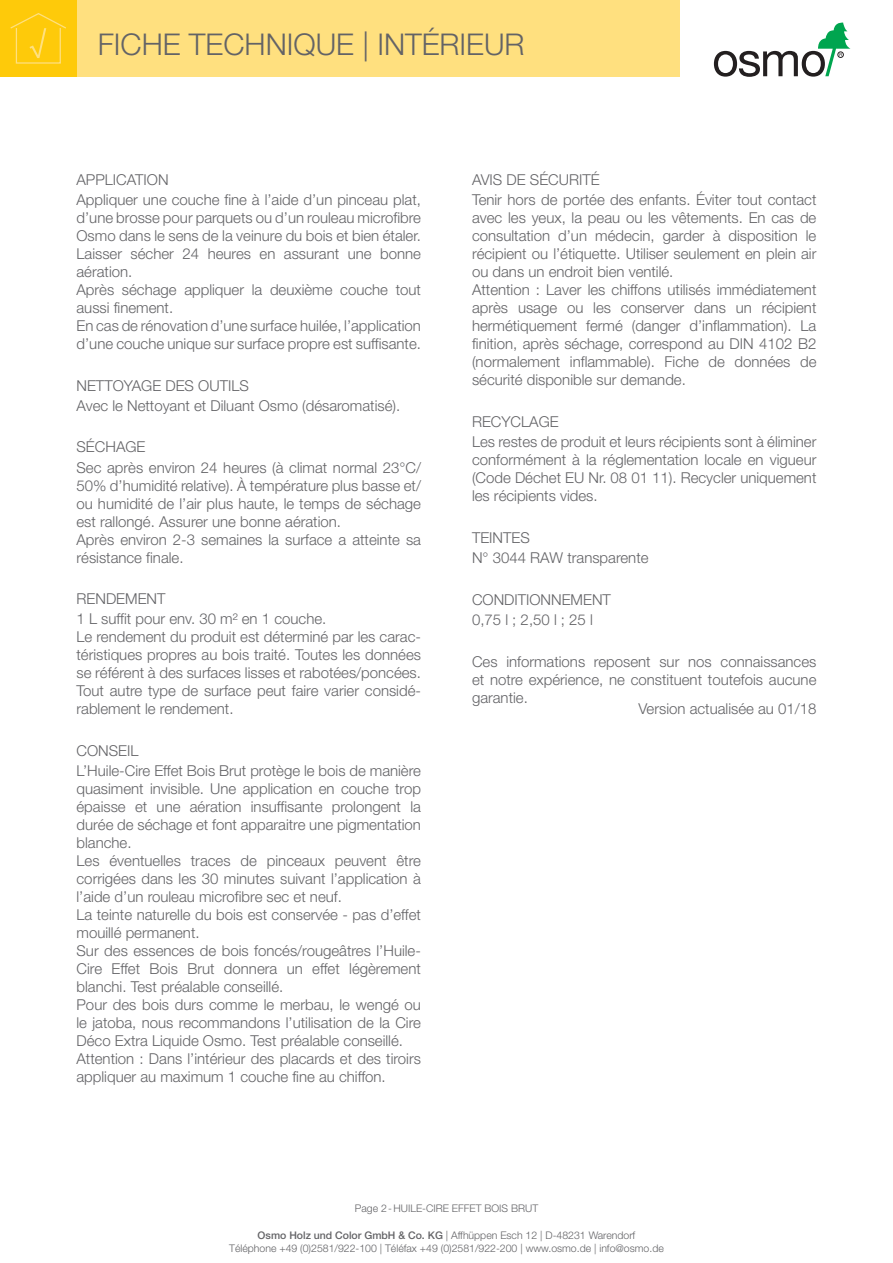
<style>
.page{position:relative;width:893px;height:1263px;background:#fff}
.page>*{position:absolute;margin:0;border:0;box-sizing:border-box;transform-origin:0 0}
.t1{font:300 30px "Helvetica Neue";color:#636366}
.Produkt_Backtext{font:300 15px/18px "Helvetica Neue";color:#636366;text-align:justify}
.PI_Fließtext_Head{font:300 15px "Helvetica Neue";color:#636366}
.PI_Seitenangabe{font:300 10.5px/12.6px "Helvetica Neue";color:#636366;text-align:center}
.s1{font-weight:500}
</style>
<div class="page">
<svg style="left:714px;top:23px;width:136px;height:54px"></svg>
<div style="left:77px;top:0;width:603px;height:77px;background:#ffe07f"></div>
<div style="left:0;top:0;width:77px;height:77px;background:#feca0a"></div>
<svg style="left:10px;top:13px;width:56px;height:51px"></svg>
<h1 class="t1" style="left:98px;top:26px;width:428px">FICHE TECHNIQUE | INTÉRIEUR</h1>
<p class="PI_Fließtext_Head" style="left:77px;top:171px;width:94px">APPLICATION</p>
<p class="Produkt_Backtext" style="left:77px;top:191px;width:346px">Appliquer une couche fine à l’aide d’un pinceau plat, d’une brosse pour parquets ou d’un rouleau microfibre Osmo dans le sens de la veinure du bois et bien étaler.<br>Laisser sécher 24 heures en assurant une bonne aération.</p>
<p class="Produkt_Backtext" style="left:77px;top:281px;width:346px">Après séchage appliquer la deuxième couche tout aussi finement.</p>
<p class="Produkt_Backtext" style="left:77px;top:317px;width:346px">En cas de rénovation d’une surface huilée, l’application d’une couche unique sur surface propre est suffisante.</p>
<p class="PI_Fließtext_Head" style="left:77px;top:376px;width:174px">NETTOYAGE DES OUTILS</p>
<p class="Produkt_Backtext" style="left:77px;top:396px;width:325px">Avec le Nettoyant et Diluant Osmo (désaromatisé).</p>
<p class="PI_Fließtext_Head" style="left:77px;top:438px;width:70px">SÉCHAGE</p>
<p class="Produkt_Backtext" style="left:77px;top:458px;width:346px">Sec après environ 24 heures (à climat normal 23°C/ 50% d’humidité relative). À température plus basse et/ ou humidité de l’air plus haute, le temps de séchage est rallongé. Assurer une bonne aération.</p>
<p class="Produkt_Backtext" style="left:77px;top:530px;width:346px">Après environ 2-3 semaines la surface a atteinte sa résistance finale.</p>
<p class="PI_Fließtext_Head" style="left:77px;top:590px;width:90px">RENDEMENT</p>
<p class="Produkt_Backtext" style="left:77px;top:610px;width:251px">1 L suffit pour env. 30 m² en 1 couche.</p>
<p class="Produkt_Backtext" style="left:77px;top:628px;width:346px">Le rendement du produit est déterminé par les carac&shy;téristiques propres au bois traité. Toutes les données se référent à des surfaces lisses et rabotées/poncées.<br>Tout autre type de surface peut faire varier considé&shy;rablement le rendement.</p>
<p class="PI_Fließtext_Head" style="left:77px;top:741px;width:63px">CONSEIL</p>
<p class="Produkt_Backtext" style="left:77px;top:761px;width:346px">L’Huile-Cire Effet Bois Brut protège le bois de manière quasiment invisible. Une application en couche trop épaisse et une aération insuffisante prolongent la durée de séchage et font apparaitre une pigmentation blanche.</p>
<p class="Produkt_Backtext" style="left:77px;top:851px;width:346px">Les éventuelles traces de pinceaux peuvent être corrigées dans les 30 minutes suivant l’application à l’aide d’un rouleau microfibre sec et neuf.</p>
<p class="Produkt_Backtext" style="left:77px;top:905px;width:346px">La teinte naturelle du bois est conservée - pas d’effet mouillé permanent.</p>
<p class="Produkt_Backtext" style="left:77px;top:941px;width:346px">Sur des essences de bois foncés/rougeâtres l’Huile-Cire Effet Bois Brut donnera un effet légèrement blanchi. Test préalable conseillé.</p>
<p class="Produkt_Backtext" style="left:77px;top:995px;width:346px">Pour des bois durs comme le merbau, le wengé ou le jatoba, nous recommandons l’utilisation de la Cire Déco Extra Liquide Osmo. Test préalable conseillé.</p>
<p class="Produkt_Backtext" style="left:77px;top:1049px;width:346px">Attention : Dans l’intérieur des placards et des tiroirs appliquer au maximum 1 couche fine au chiffon.</p>
<p class="PI_Fließtext_Head" style="left:472px;top:171px;width:129px">AVIS DE SÉCURITÉ</p>
<p class="Produkt_Backtext" style="left:472px;top:191px;width:346px">Tenir hors de portée des enfants. Éviter tout contact avec les yeux, la peau ou les vêtements. En cas de consultation d’un médecin, garder à disposition le récipient ou l’étiquette. Utiliser seulement en plein air ou dans un endroit bien ventilé.</p>
<p class="Produkt_Backtext" style="left:472px;top:281px;width:346px">Attention : Laver les chiffons utilisés immédiatement après usage ou les conserver dans un récipient hermétiquement fermé (danger d’inflammation). La finition, après séchage, correspond au DIN 4102 B2 (normalement inflammable). Fiche de données de sécurité disponible sur demande.</p>
<p class="PI_Fließtext_Head" style="left:472px;top:412px;width:88px">RECYCLAGE</p>
<p class="Produkt_Backtext" style="left:472px;top:432px;width:346px">Les restes de produit et leurs récipients sont à éliminer conformément à la réglementation locale en vigueur (Code Déchet EU Nr. 08 01 11). Recycler uniquement les récipients vides.</p>
<p class="PI_Fließtext_Head" style="left:472px;top:529px;width:59px">TEINTES</p>
<p class="Produkt_Backtext" style="left:472px;top:549px;width:178px">N° 3044 RAW transparente</p>
<p class="PI_Fließtext_Head" style="left:472px;top:590px;width:140px">CONDITIONNEMENT</p>
<p class="Produkt_Backtext" style="left:472px;top:610px;width:122px">0,75 l ; 2,50 l ; 25 l</p>
<p class="Produkt_Backtext" style="left:472px;top:652px;width:346px">Ces informations reposent sur nos connaissances et notre expérience, ne constituent toutefois aucune garantie.</p>
<p class="Produkt_Backtext" style="left:639px;top:700px;width:179px">Version actualisée au 01/18</p>
<p class="PI_Seitenangabe" style="left:355px;top:1201px;width:185px">Page 2-HUILE-CIRE EFFET BOIS BRUT</p>
<p class="PI_Seitenangabe" style="left:229px;top:1229px;width:436px"><span class="s1">Osmo Holz und Color GmbH &amp; Co. KG</span> | Affhüppen Esch 12 | D-48231 Warendorf<br>Téléphone +49 (0)2581/922-100 | Téléfax +49 (0)2581/922-200 | www.osmo.de | info@osmo.de</p>
</div>
